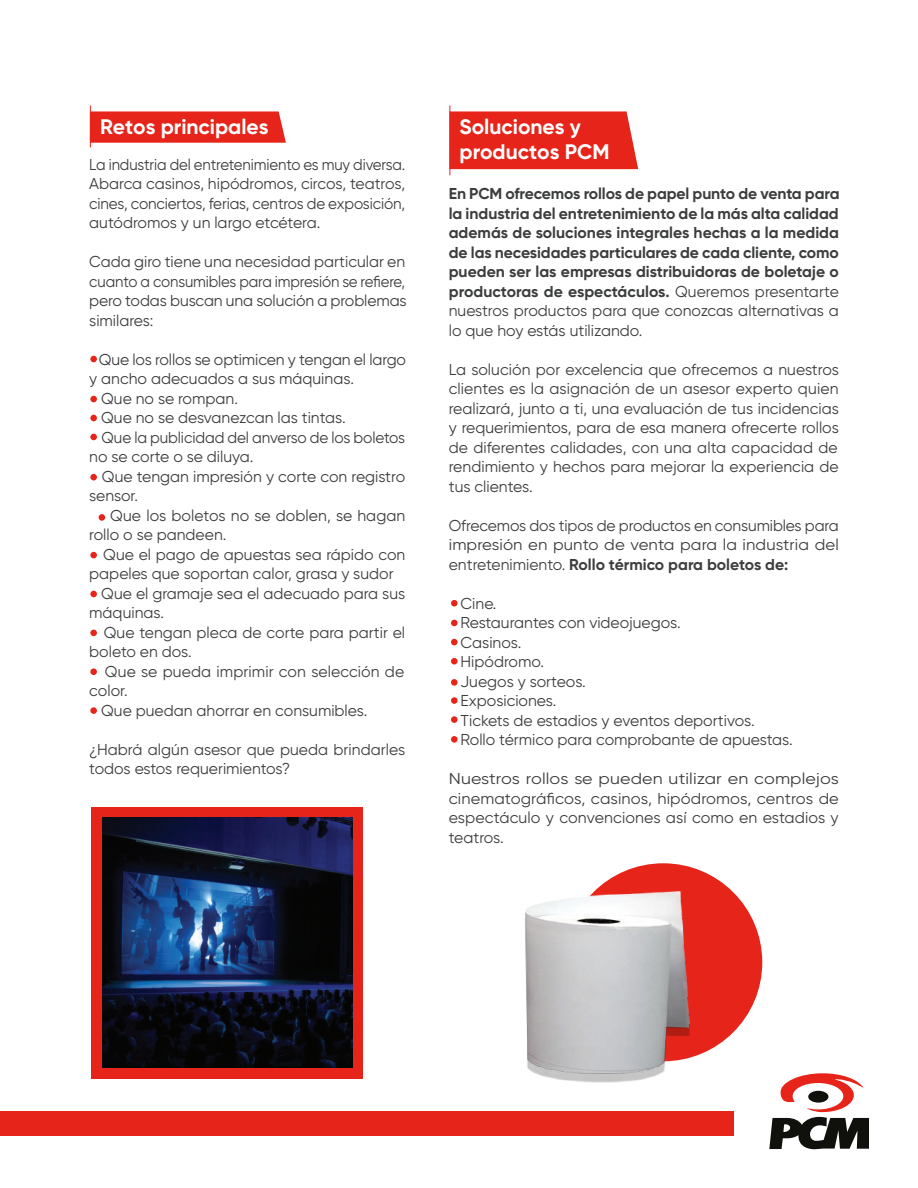
<style>
.page{position:relative;width:918px;height:1188px;background:#fff}
.page>*{position:absolute;margin:0;border:0;box-sizing:border-box;transform-origin:0 0}
.t1{font:700 21px/25.5px "Gilroy";color:#fff}
.t2{font:15.75px/19.5px "Gilroy";color:#3c3d3d;text-align:justify}
.t3{font:700 15.75px/19.5px "Gilroy";color:#3c3d3d;text-align:justify}
.t4{font:15.75px/19.5px "Gilroy";color:#3c3d3d;text-align:justify;scale:.95 1}
.t5{font:15.75px/19.5px "Gilroy";color:#3c3d3d;text-align:justify;scale:1.13 1}
.s1{font-weight:400}
.s2{font-weight:700}
</style>
<div class="page">
<svg style="left:91px;top:111px;width:195px;height:32px;background:#e82d22"></svg>
<hr style="left:90px;top:105px;width:1px;height:42px;background:#e32726">
<div style="left:0;top:1112px;width:734px;height:24px;background:#e72419"></div>
<svg style="left:857px;top:1081px;width:12px;height:68px"></svg>
<div style="left:92px;top:807px;width:271px;height:271px;background:#e72419"></div>
<img style="left:102px;top:818px;width:250px;height:249px">
<div style="left:451px;top:600px;width:7px;height:7px;background:#e72419;border-radius:50%"></div>
<div style="left:451px;top:620px;width:7px;height:6px;background:#e72419;border-radius:50%"></div>
<div style="left:451px;top:639px;width:7px;height:6px;background:#e72419;border-radius:50%"></div>
<div style="left:451px;top:658px;width:7px;height:7px;background:#e72419;border-radius:50%"></div>
<div style="left:451px;top:697px;width:7px;height:7px;background:#e72419;border-radius:50%"></div>
<div style="left:451px;top:679px;width:7px;height:7px;background:#e72419;border-radius:50%"></div>
<div style="left:451px;top:716px;width:7px;height:7px;background:#e72419;border-radius:50%"></div>
<div style="left:451px;top:736px;width:7px;height:7px;background:#e72419;border-radius:50%"></div>
<div style="left:449px;top:111px;width:189px;height:58px;background:#e72419"></div>
<hr style="left:450px;top:105px;width:1px;height:70px;background:#e32726">
<div style="left:90px;top:356px;width:7px;height:6px;background:#e72419;border-radius:50%"></div>
<div style="left:90px;top:396px;width:7px;height:6px;background:#e72419;border-radius:50%"></div>
<div style="left:90px;top:415px;width:7px;height:6px;background:#e72419;border-radius:50%"></div>
<div style="left:90px;top:434px;width:7px;height:6px;background:#e72419;border-radius:50%"></div>
<div style="left:90px;top:474px;width:7px;height:6px;background:#e72419;border-radius:50%"></div>
<div style="left:90px;top:552px;width:7px;height:6px;background:#e72419;border-radius:50%"></div>
<div style="left:90px;top:591px;width:7px;height:6px;background:#e72419;border-radius:50%"></div>
<div style="left:90px;top:630px;width:7px;height:6px;background:#e72419;border-radius:50%"></div>
<div style="left:90px;top:668px;width:7px;height:7px;background:#e72419;border-radius:50%"></div>
<div style="left:90px;top:707px;width:7px;height:7px;background:#e72419;border-radius:50%"></div>
<div style="left:99px;top:514px;width:6px;height:7px;background:#e72419;border-radius:50%"></div>
<img style="left:365px;top:863px;width:492px;height:287px">
<h1 class="t1" style="left:100px;top:113px;width:170px">Retos principales</h1>
<p class="t4" style="left:89px;top:155px;width:334px">La industria del entretenimiento es muy diversa.<br>Abarca casinos, hipódromos, circos, teatros, cines, conciertos, ferias, centros de exposición, autódromos y un largo etcétera.</p>
<p class="t2" style="left:89px;top:252px;width:319px">Cada giro tiene una necesidad particular en cuanto a consumibles para impresión se refiere, pero todas buscan una solución a problemas similares:</p>
<p class="t2" style="left:99px;top:350px;width:309px">Que los rollos se optimicen y tengan el largo</p>
<p class="t2" style="left:89px;top:369px;width:266px">y ancho adecuados a sus máquinas.</p>
<p class="t2" style="left:101px;top:389px;width:138px">Que no se rompan.</p>
<p class="t2" style="left:101px;top:408px;width:246px">Que no se desvanezcan las tintas.</p>
<p class="t2" style="left:102px;top:428px;width:305px">Que la publicidad del anverso de los boletos</p>
<p class="t2" style="left:89px;top:447px;width:166px">no se corte o se diluya.</p>
<p class="t2" style="left:102px;top:467px;width:305px">Que tengan impresión y corte con registro</p>
<p class="t2" style="left:89px;top:486px;width:50px">sensor.</p>
<p class="t2" style="left:110px;top:506px;width:297px">Que los boletos no se doblen, se hagan</p>
<p class="t2" style="left:89px;top:525px;width:139px">rollo o se pandeen.</p>
<p class="t2" style="left:103px;top:545px;width:304px">Que el pago de apuestas sea rápido con</p>
<p class="t2" style="left:89px;top:564px;width:306px">papeles que soportan calor, grasa y sudor</p>
<p class="t2" style="left:101px;top:584px;width:306px">Que el gramaje sea el adecuado para sus</p>
<p class="t2" style="left:89px;top:603px;width:76px">máquinas.</p>
<p class="t2" style="left:104px;top:623px;width:303px">Que tengan pleca de corte para partir el</p>
<p class="t2" style="left:89px;top:642px;width:104px">boleto en dos.</p>
<p class="t2" style="left:105px;top:662px;width:301px">Que se pueda imprimir con selección de</p>
<p class="t2" style="left:89px;top:681px;width:40px">color.</p>
<p class="t2" style="left:101px;top:701px;width:268px">Que puedan ahorrar en consumibles.</p>
<p class="t2" style="left:89px;top:740px;width:317px">¿Habrá algún asesor que pueda brindarles todos estos requerimientos?</p>
<h1 class="t1" style="left:460px;top:113px;width:151px">Soluciones y productos PCM</h1>
<p class="t3" style="left:449px;top:184px;width:392px">En PCM ofrecemos rollos de papel punto de venta para la industria del entretenimiento de la más alta calidad además de soluciones integrales hechas a la medida de las necesidades particulares de cada cliente, como pueden ser las empresas distribuidoras de boletaje o productoras de espectáculos. <span class="s1">Queremos presentarte nuestros productos para que conozcas alternativas a lo que hoy estás utilizando.</span></p>
<p class="t2" style="left:449px;top:359px;width:392px">La solución por excelencia que ofrecemos a nuestros clientes es la asignación de un asesor experto quien realizará, junto a ti, una evaluación de tus incidencias y requerimientos, para de esa manera ofrecerte rollos de diferentes calidades, con una alta capacidad de rendimiento y hechos para mejorar la experiencia de tus clientes.</p>
<p class="t2" style="left:449px;top:515px;width:392px">Ofrecemos dos tipos de productos en consumibles para impresión en punto de venta para la industria del entretenimiento. <span class="s2">Rollo térmico para boletos de:</span></p>
<p class="t2" style="left:461px;top:593px;width:334px;text-align:left">Cine.<br>Restaurantes con videojuegos.<br>Casinos.<br>Hipódromo.<br>Juegos y sorteos.<br>Exposiciones.<br>Tickets de estadios y eventos deportivos.<br>Rollo térmico para comprobante de apuestas.</p>
<p class="t5" style="left:449px;top:769px;width:347px">Nuestros rollos se pueden utilizar en complejos cinematográficos, casinos, hipódromos, centros de espectáculo y convenciones así como en estadios y teatros.</p>
</div>
